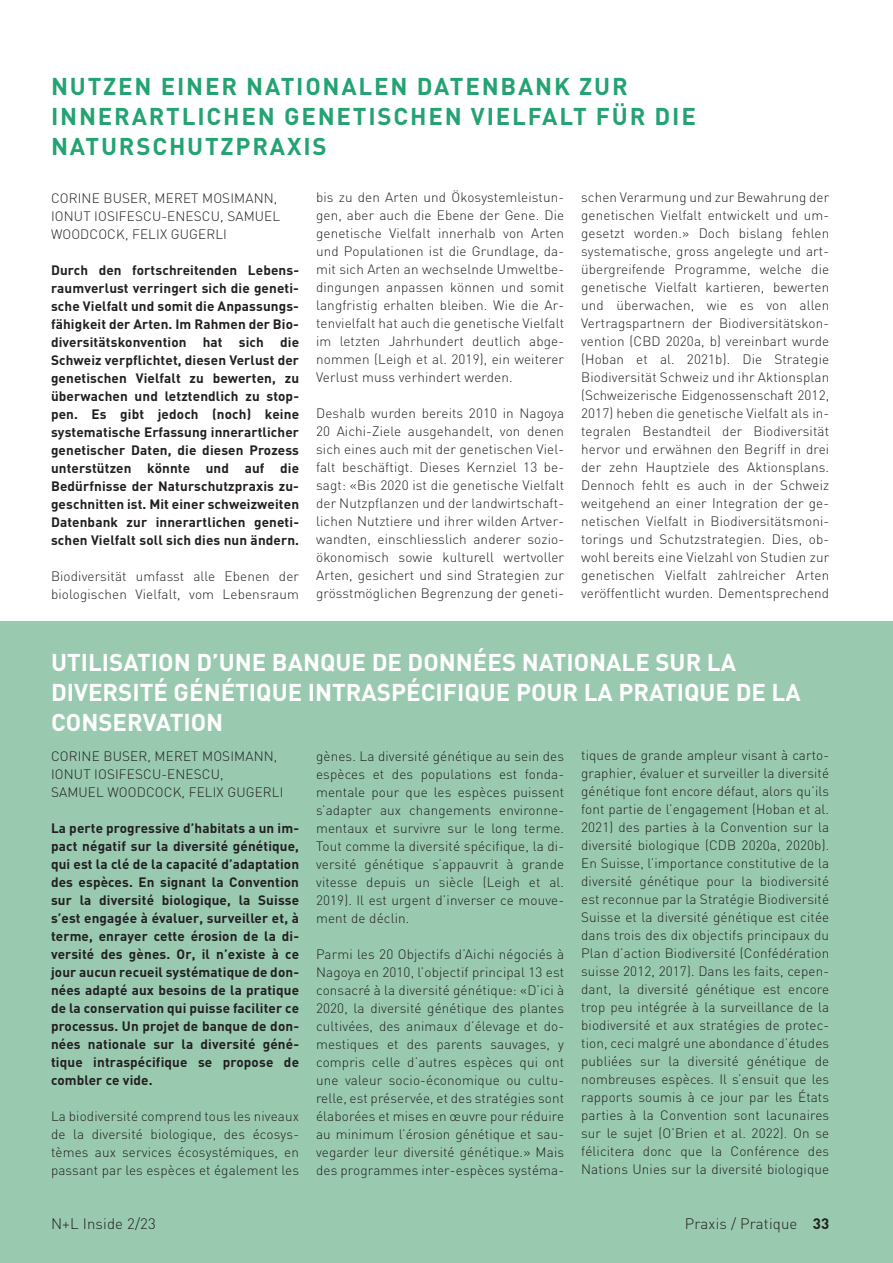
<style>
.page{position:relative;width:893px;height:1263px;background:#fff}
.page>*{position:absolute;margin:0;border:0;box-sizing:border-box;transform-origin:0 0}
.t1{font:700 24px/30px "DIN";color:#fff}
.t2{font:700 24px/30px "DIN";letter-spacing:.075em;color:#24a372}
.t3{font:300 15px "DIN";letter-spacing:.01em;color:#231f20}
.t4{font:300 13.5px/18px "DIN";letter-spacing:.01em;color:#231f20;text-align:justify}
.t5{font:700 13.5px/18px "DIN";letter-spacing:.01em;color:#231f20;text-align:justify}
.s1{font-weight:700}
</style>
<div class="page">
<div style="left:0;top:621px;width:893px;height:642px;background:#99cab0"></div>
<hr style="left:0;top:621px;width:1px;height:642px;background:#97ab75">
<h1 class="t2" style="left:51px;top:70px;width:646px">NUTZEN EINER NATIONALEN DATENBANK ZUR<br>INNERARTLICHEN GENETISCHEN VIELFALT FÜR DIE<br>NATURSCHUTZPRAXIS</h1>
<p class="t4" style="left:51px;top:189px;width:231px;text-align:left">CORINE BUSER, MERET MOSIMANN,<br>IONUT IOSIFESCU-ENESCU, SAMUEL<br>WOODCOCK, FELIX GUGERLI</p>
<p class="t5" style="left:51px;top:260px;width:250px">Durch den fortschreitenden Lebens&shy;raumverlust verringert sich die geneti&shy;sche Vielfalt und somit die Anpassungs&shy;fähigkeit der Arten. Im Rahmen der Bio&shy;diversitätskonvention hat sich die Schweiz verpflichtet, diesen Verlust der genetischen Vielfalt zu bewerten, zu überwachen und letztendlich zu stop&shy;pen. Es gibt jedoch (noch) keine systematische Erfassung innerartlicher genetischer Daten, die diesen Prozess unterstützen könnte und auf die Bedürfnisse der Naturschutzpraxis zu&shy;geschnitten ist. Mit einer schweizweiten Datenbank zur innerartlichen geneti&shy;schen Vielfalt soll sich dies nun ändern.</p>
<p class="t4" style="left:51px;top:566px;width:250px">Biodiversität umfasst alle Ebenen der biologischen Vielfalt, vom Lebensraum</p>
<p class="t4" style="left:316px;top:188px;width:250px">bis zu den Arten und Ökosystemleistun&shy;gen, aber auch die Ebene der Gene. Die genetische Vielfalt innerhalb von Arten und Populationen ist die Grundlage, da&shy;mit sich Arten an wechselnde Umweltbe&shy;dingungen anpassen können und somit langfristig erhalten bleiben. Wie die Ar&shy;tenvielfalt hat auch die genetische Vielfalt im letzten Jahrhundert deutlich abge&shy;nommen (Leigh et al. 2019), ein weiterer Verlust muss verhindert werden.</p>
<p class="t4" style="left:316px;top:404px;width:250px">Deshalb wurden bereits 2010 in Nagoya 20 Aichi-Ziele ausgehandelt, von denen sich eines auch mit der genetischen Viel&shy;falt beschäftigt. Dieses Kernziel 13 be&shy;sagt: «Bis 2020 ist die genetische Vielfalt der Nutzpflanzen und der landwirtschaft&shy;lichen Nutztiere und ihrer wilden Artver&shy;wandten, einschliesslich anderer sozio&shy;ökonomisch sowie kulturell wertvoller Arten, gesichert und sind Strategien zur grösstmöglichen Begrenzung der geneti-</p>
<p class="t4" style="left:581px;top:188px;width:250px">schen Verarmung und zur Bewahrung der genetischen Vielfalt entwickelt und um&shy;gesetzt worden.» Doch bislang fehlen systematische, gross angelegte und art&shy;übergreifende Programme, welche die genetische Vielfalt kartieren, bewerten und überwachen, wie es von allen Vertragspartnern der Biodiversitätskon&shy;vention (CBD 2020a, b) vereinbart wurde (Hoban et al. 2021b). Die Strategie Biodiversität Schweiz und ihr Aktionsplan (Schweizerische Eidgenossenschaft 2012, 2017) heben die genetische Vielfalt als in&shy;tegralen Bestandteil der Biodiversität hervor und erwähnen den Begriff in drei der zehn Hauptziele des Aktionsplans.<br>Dennoch fehlt es auch in der Schweiz weitgehend an einer Integration der ge&shy;netischen Vielfalt in Biodiversitätsmoni&shy;torings und Schutzstrategien. Dies, ob&shy;wohl bereits eine Vielzahl von Studien zur genetischen Vielfalt zahlreicher Arten veröffentlicht wurden. Dementsprechend</p>
<h1 class="t1" style="left:51px;top:646px;width:751px">UTILISATION D’UNE BANQUE DE DONNÉES NATIONALE SUR LA<br>DIVERSITÉ GÉNÉTIQUE INTRASPÉCIFIQUE POUR LA PRATIQUE DE LA<br>CONSERVATION</h1>
<p class="t4" style="left:51px;top:747px;width:234px;text-align:left">CORINE BUSER, MERET MOSIMANN,<br>IONUT IOSIFESCU-ENESCU,<br>SAMUEL WOODCOCK, FELIX GUGERLI</p>
<p class="t5" style="left:51px;top:818px;width:250px">La perte progressive d’habitats a un im&shy;pact négatif sur la diversité génétique, qui est la clé de la capacité d’adaptation des espèces. En signant la Convention sur la diversité biologique, la Suisse s’est engagée à évaluer, surveiller et, à terme, enrayer cette érosion de la di&shy;versité des gènes. Or, il n’existe à ce jour aucun recueil systématique de don&shy;nées adapté aux besoins de la pratique de la conservation qui puisse faciliter ce processus. Un projet de banque de don&shy;nées nationale sur la diversité géné&shy;tique intraspécifique se propose de combler ce vide.</p>
<p class="t4" style="left:51px;top:1106px;width:250px">La biodiversité comprend tous les niveaux de la diversité biologique, des écosys&shy;tèmes aux services écosystémiques, en passant par les espèces et également les</p>
<p class="t4" style="left:581px;top:746px;width:250px">tiques de grande ampleur visant à carto&shy;graphier, évaluer et surveiller la diversité génétique font encore défaut, alors qu’ils font partie de l’engagement (Hoban et al.<br>2021) des parties à la Convention sur la diversité biologique (CDB 2020a, 2020b).<br>En Suisse, l’importance constitutive de la diversité génétique pour la biodiversité est reconnue par la Stratégie Biodiversité Suisse et la diversité génétique est citée dans trois des dix objectifs principaux du Plan d’action Biodiversité (Confédération suisse 2012, 2017). Dans les faits, cepen&shy;dant, la diversité génétique est encore trop peu intégrée à la surveillance de la biodiversité et aux stratégies de protec&shy;tion, ceci malgré une abondance d’études publiées sur la diversité génétique de nombreuses espèces. Il s’ensuit que les rapports soumis à ce jour par les États parties à la Convention sont lacunaires sur le sujet (O’Brien et al. 2022). On se félicitera donc que la Conférence des Nations Unies sur la diversité biologique</p>
<p class="t4" style="left:316px;top:746px;width:250px">gènes. La diversité génétique au sein des espèces et des populations est fonda&shy;mentale pour que les espèces puissent s’adapter aux changements environne&shy;mentaux et survivre sur le long terme.<br>Tout comme la diversité spécifique, la di&shy;versité génétique s’appauvrit à grande vitesse depuis un siècle (Leigh et al.<br>2019). Il est urgent d’inverser ce mouve&shy;ment de déclin.</p>
<p class="t4" style="left:316px;top:944px;width:250px">Parmi les 20 Objectifs d’Aichi négociés à Nagoya en 2010, l’objectif principal 13 est consacré à la diversité génétique: «D’ici à 2020, la diversité génétique des plantes cultivées, des animaux d’élevage et do&shy;mestiques et des parents sauvages, y compris celle d’autres espèces qui ont une valeur socio-économique ou cultu&shy;relle, est préservée, et des stratégies sont élaborées et mises en œuvre pour réduire au minimum l’érosion génétique et sau&shy;vegarder leur diversité génétique.» Mais des programmes inter-espèces systéma-</p>
<p class="t3" style="left:51px;top:1214px;width:106px">N+L Inside 2/23</p>
<p class="t3" style="left:685px;top:1214px;width:146px">Praxis / Pratique <span class="s1">33</span></p>
</div>
